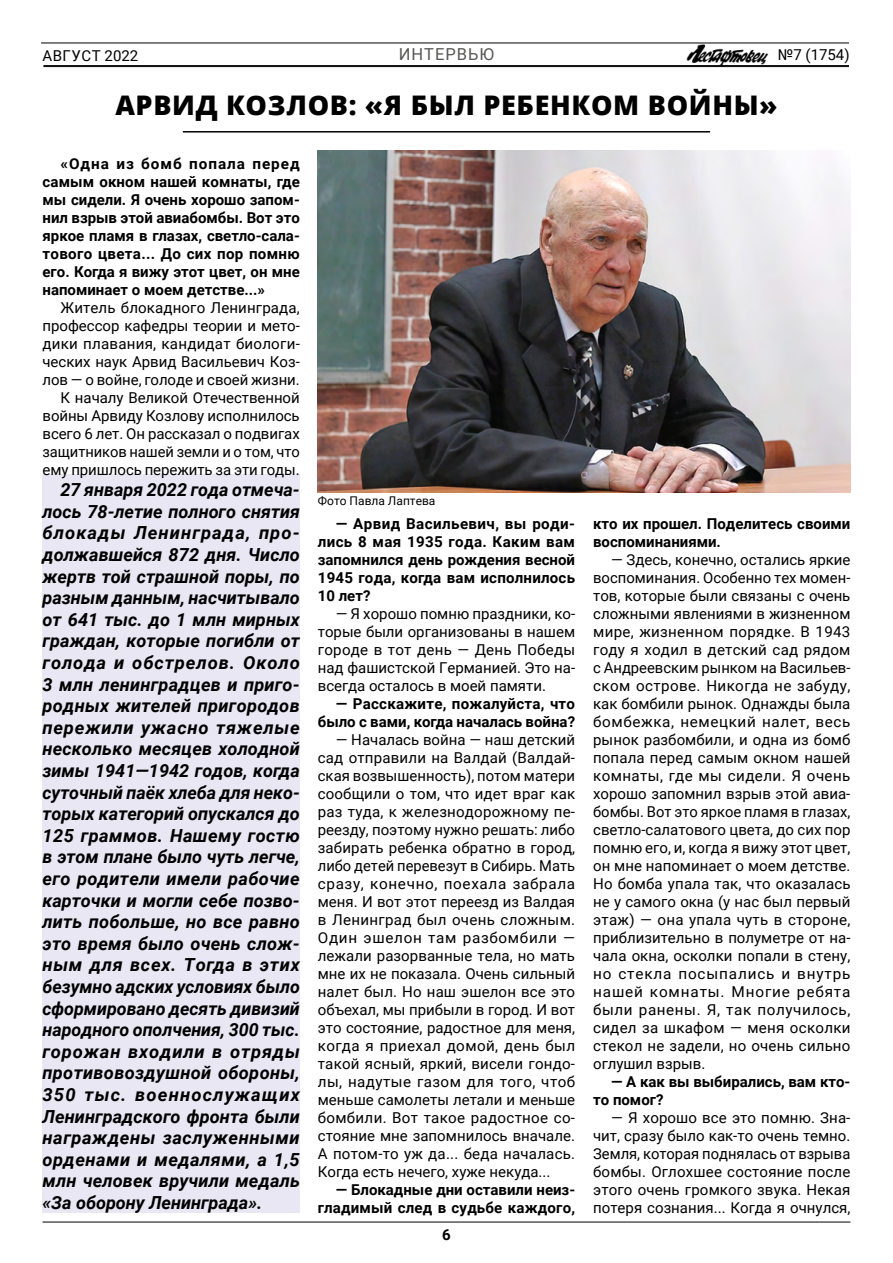
<style>
.page{position:relative;width:893px;height:1263px;background:#fff}
.page>*{position:absolute;margin:0;border:0;box-sizing:border-box;transform-origin:0 0}
.t1{font:800 27px "Open Sans";letter-spacing:.025em;color:#000}
.t2{font:italic 700 18px/21.6px "Roboto";letter-spacing:.01em;color:#000;text-align:justify}
.t3{font:16.5px "Roboto";letter-spacing:.06em;color:#575756}
.t4{font:15px/18px "Roboto";color:#000;text-align:justify}
.t5{font:700 15px/18px "Roboto";color:#000;text-align:justify}
.t6{font:15px "Roboto";letter-spacing:.035em;color:#000}
.t7{font:12px "Roboto";color:#000}
</style>
<div class="page">
<hr style="left:183px;top:131px;width:527px;height:2px;background:#000">
<div style="left:43px;top:475px;width:257px;height:738px;background:#e8e7f3"></div>
<hr style="left:43px;top:65px;width:806px;height:1px;background:#000">
<hr style="left:43px;top:66px;width:806px;height:1px;background:#000">
<hr style="left:41px;top:43px;width:808px;height:1px;background:#000">
<img style="left:687px;top:44px;width:81px;height:21px">
<hr style="left:43px;top:1222px;width:807px;height:1px;background:#000">
<img style="left:318px;top:151px;width:533px;height:342px">
<p class="t6" style="left:42px;top:45px;width:97px">АВГУСТ 2022</p>
<p class="t4" style="left:778px;top:45px;width:73px">№7 (1754)</p>
<p class="t3" style="left:399px;top:43px;width:97px">ИНТЕРВЬЮ</p>
<h1 class="t1" style="left:115px;top:84px;width:664px">АРВИД КОЗЛОВ: «Я БЫЛ РЕБЕНКОМ ВОЙНЫ»</h1>
<p class="t5" style="left:43px;top:154px;width:259px;text-indent:18px">«Одна из бомб попала перед самым окном нашей комнаты, где мы сидели. Я очень хорошо запом&shy;нил взрыв этой авиабомбы. Вот это яркое пламя в глазах, светло-сала&shy;тового цвета... До сих пор помню его. Когда я вижу этот цвет, он мне напоминает о моем детстве...»</p>
<p class="t4" style="left:43px;top:298px;width:259px;text-align:right">Житель блокадного Ленинграда, профессор кафедры теории и мето&shy;дики плавания, кандидат биологи&shy;ческих наук Арвид Васильевич Коз&shy;лов — о войне, голоде и своей жизни.<br>К началу Великой Отечественной войны Арвиду Козлову исполнилось всего 6 лет. Он рассказал о подвигах защитников нашей земли и о том, что ему пришлось пережить за эти годы.</p>
<p class="t2" style="left:43px;top:478px;width:259px;text-indent:18px">27 января 2022 года отмеча&shy;лось 78-летие полного снятия блокады Ленинграда, про&shy;должавшейся 872 дня. Число жертв той страшной поры, по разным данным, насчитывало от 641 тыс. до 1 млн мирных граждан, которые погибли от голода и обстрелов. Около 3 млн ленинградцев и приго&shy;родных жителей пригородов пережили ужасно тяжелые несколько месяцев холодной зимы 1941—1942 годов, когда суточный паёк хлеба для неко&shy;торых категорий опускался до 125 граммов. Нашему гостю в этом плане было чуть легче, его родители имели рабочие карточки и могли себе позво&shy;лить побольше, но все равно это время было очень слож&shy;ным для всех. Тогда в этих безумно адских условиях было сформировано десять дивизий народного ополчения, 300 тыс. горожан входили в отряды противовоздушной обороны, 350 тыс. военнослужащих Ленинградского фронта были награждены заслуженными орденами и медалями, а 1,5 млн человек вручили медаль «За оборону Ленинграда».</p>
<p class="t7" style="left:318px;top:492px;width:119px">Фото Павла Лаптева</p>
<p class="t5" style="left:318px;top:514px;width:259px;text-indent:18px">— Арвид Васильевич, вы роди&shy;лись 8 мая 1935 года. Каким вам запомнился день рождения весной 1945 года, когда вам исполнилось 10 лет?</p>
<p class="t4" style="left:318px;top:604px;width:259px;text-indent:18px">— Я хорошо помню праздники, ко&shy;торые были организованы в нашем городе в тот день — День Победы над фашистской Германией. Это на&shy;всегда осталось в моей памяти.</p>
<p class="t5" style="left:318px;top:694px;width:259px;text-align:right">— Расскажите, пожалуйста, что было с вами, когда началась война?</p>
<p class="t4" style="left:318px;top:730px;width:259px;text-indent:18px">— Началась война — наш детский сад отправили на Валдай (Валдай&shy;ская возвышенность), потом матери сообщили о том, что идет враг как раз туда, к железнодорожному пе&shy;реезду, поэтому нужно решать: либо забирать ребенка обратно в город, либо детей перевезут в Сибирь. Мать сразу, конечно, поехала забрала меня. И вот этот переезд из Валдая в Ленинград был очень сложным.<br>Один эшелон там разбомбили — лежали разорванные тела, но мать мне их не показала. Очень сильный налет был. Но наш эшелон все это объехал, мы прибыли в город. И вот это состояние, радостное для меня, когда я приехал домой, день был такой ясный, яркий, висели гондо&shy;лы, надутые газом для того, чтоб меньше самолеты летали и меньше бомбили. Вот такое радостное со&shy;стояние мне запомнилось вначале.<br>А потом-то уж да... беда началась.<br>Когда есть нечего, хуже некуда...</p>
<p class="t5" style="left:318px;top:1180px;width:259px;text-align:right">— Блокадные дни оставили неиз&shy;гладимый след в судьбе каждого,</p>
<p class="t5" style="left:593px;top:514px;width:259px">кто их прошел. Поделитесь своими воспоминаниями.</p>
<p class="t4" style="left:593px;top:550px;width:259px;text-indent:18px">— Здесь, конечно, остались яркие воспоминания. Особенно тех момен&shy;тов, которые были связаны с очень сложными явлениями в жизненном мире, жизненном порядке. В 1943 году я ходил в детский сад рядом с Андреевским рынком на Васильев&shy;ском острове. Никогда не забуду, как бомбили рынок. Однажды была бомбежка, немецкий налет, весь рынок разбомбили, и одна из бомб попала перед самым окном нашей комнаты, где мы сидели. Я очень хорошо запомнил взрыв этой авиа&shy;бомбы. Вот это яркое пламя в глазах, светло-салатового цвета, до сих пор помню его, и, когда я вижу этот цвет, он мне напоминает о моем детстве.<br>Но бомба упала так, что оказалась не у самого окна (у нас был первый этаж) — она упала чуть в стороне, приблизительно в полуметре от на&shy;чала окна, осколки попали в стену, но стекла посыпались и внутрь нашей комнаты. Многие ребята были ранены. Я, так получилось, сидел за шкафом — меня осколки стекол не задели, но очень сильно оглушил взрыв.</p>
<p class="t5" style="left:593px;top:1072px;width:259px;text-indent:18px">— А как вы выбирались, вам кто&shy;то помог?</p>
<p class="t4" style="left:593px;top:1108px;width:259px;text-indent:18px">— Я хорошо все это помню. Зна&shy;чит, сразу было как-то очень темно.<br>Земля, которая поднялась от взрыва бомбы. Оглохшее состояние после этого очень громкого звука. Некая потеря сознания... Когда я очнулся,</p>
<p class="t5" style="left:442px;top:1225px;width:10px">6</p>
</div>
